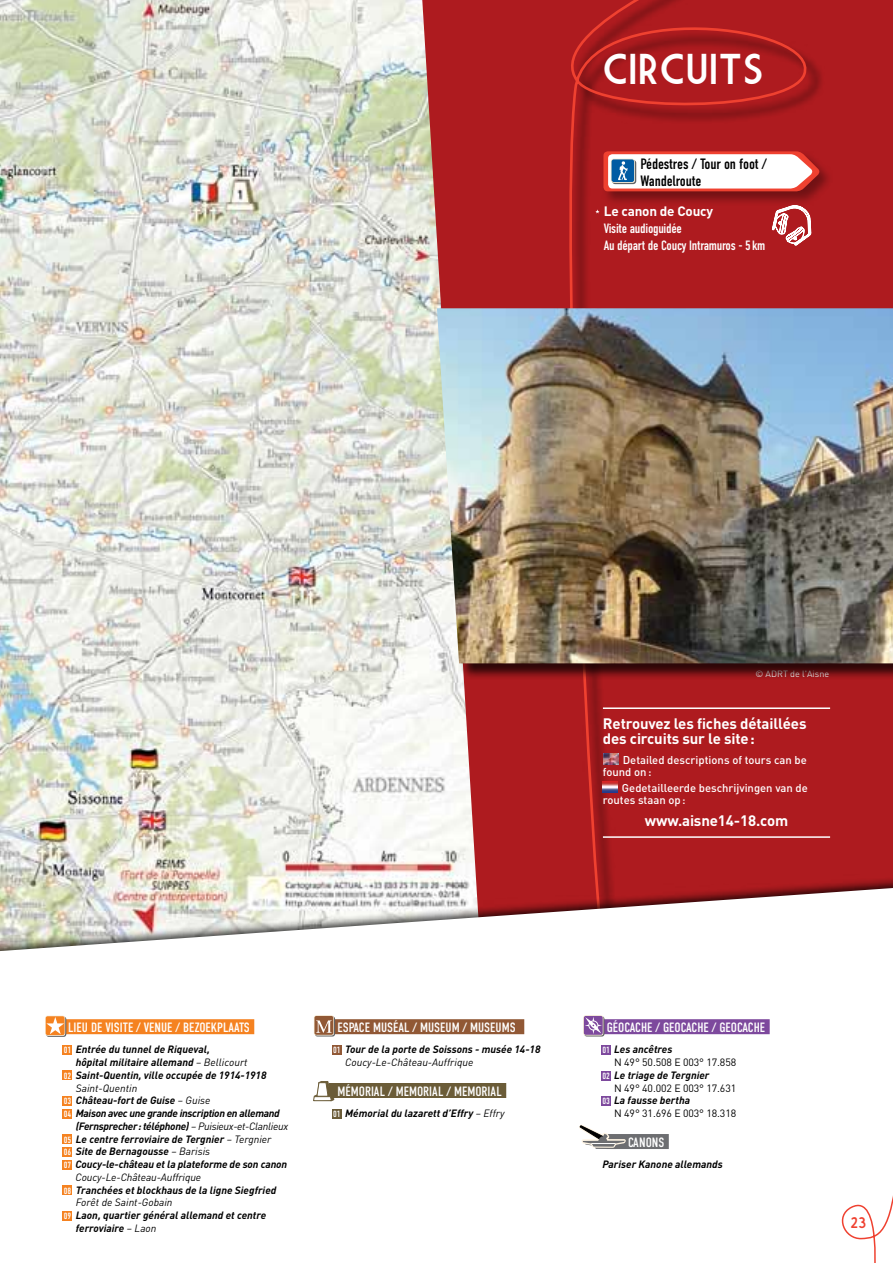
<style>
.page{position:relative;width:893px;height:1263px;background:#fff}
.page>*{position:absolute;margin:0;border:0;box-sizing:border-box;transform-origin:0 0}
.t1{font:42px "Market Deco";color:#fff}
.t2{font:700 15px/15px "DIN";letter-spacing:-.01em;color:#fff}
.t3{font:15px/17px "DIN Condensed";letter-spacing:-.01em;color:#000}
.t4{font:15px "Market Deco";color:#ef4130}
.t5{font:13.5px "DIN Condensed";color:#fff}
.t6{font:13.5px/17px "DIN Condensed";letter-spacing:-.02em;color:#fff}
.t7{font:500 11.25px/12px "DIN";color:#fff}
.t8{font:italic 700 10.5px/12.8px "DIN";color:#000}
.t9{font:italic 700 10.5px "DIN";letter-spacing:-.03em;color:#000}
.t10{font:10.5px "DIN";letter-spacing:-.01em;color:#000}
.t11{font:italic 10.5px "DIN";letter-spacing:-.005em;color:#000}
.t12{font:9px "DIN";color:#fff}
.s1{font-family:"DIN";font-weight:700}
.s2{font-family:"DIN Condensed";font-weight:400;font-style:normal;font-size:9px;color:#fff}
.s3{font-weight:400}
</style>
<div class="page">
<div style="left:386px;top:0;width:507px;height:1263px;background:#ae1b1f"></div>
<svg style="left:569px;top:0;width:253px;height:874px"></svg>
<img style="left:0;top:0;width:476px;height:874px">
<div style="left:601px;top:149px;width:232px;height:57px;background:#000;opacity:.35"></div>
<div style="left:0;top:874px;width:893px;height:389px;background:#000;opacity:.75"></div>
<svg style="left:0;top:888px;width:893px;height:375px;fill:#fff"></svg>
<div style="left:832px;top:1161px;width:61px;height:102px;background:#fff"></div>
<div style="left:438px;top:309px;width:455px;height:371px;background:#000;opacity:.75"></div>
<img style="left:437px;top:308px;width:456px;height:355px">
<img style="left:603px;top:763px;width:15px;height:1px">
<img style="left:603px;top:753px;width:15px;height:10px">
<img style="left:603px;top:781px;width:15px;height:11px">
<hr style="left:603px;top:707px;width:227px;height:2px;background:#fff">
<hr style="left:603px;top:836px;width:227px;height:2px;background:#fff">
<svg style="left:595px;top:151px;width:226px;height:105px"></svg>
<div style="left:63px;top:1045px;width:9px;height:10px;background:#f58220"></div>
<div style="left:332px;top:1045px;width:10px;height:10px;background:#915835"></div>
<div style="left:601px;top:1045px;width:10px;height:10px;background:#7d499d"></div>
<div style="left:601px;top:1071px;width:10px;height:9px;background:#7d499d"></div>
<div style="left:601px;top:1096px;width:10px;height:10px;background:#7d499d"></div>
<div style="left:332px;top:1109px;width:10px;height:10px;background:#6b5c38"></div>
<div style="left:63px;top:1070px;width:9px;height:10px;background:#f58220"></div>
<div style="left:63px;top:1096px;width:9px;height:10px;background:#f58220"></div>
<div style="left:63px;top:1109px;width:9px;height:10px;background:#f58220"></div>
<div style="left:63px;top:1134px;width:9px;height:10px;background:#f58220"></div>
<div style="left:63px;top:1147px;width:9px;height:10px;background:#f58220"></div>
<div style="left:62px;top:1160px;width:10px;height:10px;background:#f58220"></div>
<div style="left:62px;top:1185px;width:10px;height:10px;background:#f58220"></div>
<div style="left:62px;top:1211px;width:10px;height:10px;background:#f58220"></div>
<div style="left:64px;top:1019px;width:190px;height:15px;background:#f58220"></div>
<div style="left:333px;top:1019px;width:191px;height:15px;background:#915835"></div>
<div style="left:329px;top:1083px;width:177px;height:15px;background:#6b5c38"></div>
<div style="left:602px;top:1019px;width:168px;height:15px;background:#7d499d"></div>
<div style="left:607px;top:1134px;width:62px;height:15px;background:#6d6e71"></div>
<svg style="left:45px;top:1015px;width:21px;height:22px"></svg>
<svg style="left:314px;top:1015px;width:21px;height:21px"></svg>
<svg style="left:583px;top:1015px;width:21px;height:21px"></svg>
<svg style="left:577px;top:1122px;width:52px;height:27px"></svg>
<svg style="left:311px;top:1080px;width:24px;height:22px"></svg>
<p class="t1" style="left:602px;top:46px;width:164px">CIRCUITS</p>
<p class="t3" style="left:640px;top:155px;width:128px">PÉDESTRES / TOUR ON FOOT /<br>WANDELROUTE</p>
<p class="t6" style="left:604px;top:203px;width:163px"><span class="s1">Le canon de Coucy<br></span>VISITE AUDIOGUIDÉE<br>AU DÉPART DE COUCY INTRAMUROS - 5KM</p>
<p class="t12" style="left:755px;top:668px;width:75px">© ADRT de l'Aisne</p>
<p class="t2" style="left:603px;top:715px;width:205px">Retrouvez les fiches détaillées des circuits sur le site:</p>
<p class="t7" style="left:603px;top:754px;width:205px;text-indent:20px">Detailed descriptions of tours can be found on:</p>
<p class="t7" style="left:603px;top:782px;width:206px;text-indent:19px">Gedetailleerde beschrijvingen van de routes staan op:</p>
<p class="t2" style="left:645px;top:813px;width:145px">www.aisne14-18.com</p>
<p class="t5" style="left:68px;top:1020px;width:177px">LIEU DE VISITE / VENUE / BEZOEKPLAATS</p>
<p class="t8" style="left:64px;top:1043px;width:148px"><span class="s2">01</span> Entrée du tunnel de Riqueval,</p>
<p class="t8" style="left:76px;top:1055px;width:173px">hôpital militaire allemand <span class="s3">– Bellicourt</span></p>
<p class="t8" style="left:64px;top:1068px;width:204px"><span class="s2">02</span> Saint-Quentin, ville occupée de 1914-1918</p>
<p class="t11" style="left:76px;top:1081px;width:63px">Saint-Quentin</p>
<p class="t8" style="left:64px;top:1094px;width:148px"><span class="s2">03</span> Château-fort de Guise <span class="s3">– Guise</span></p>
<p class="t9" style="left:64px;top:1106px;width:218px"><span class="s2">04</span> Maison avec une grande inscription en allemand</p>
<p class="t9" style="left:76px;top:1119px;width:214px">(Fernsprecher: téléphone) <span class="s3">– Puisieux-et-Clanlieux</span></p>
<p class="t8" style="left:64px;top:1132px;width:209px"><span class="s2">05</span> Le centre ferroviaire de Tergnier <span class="s3">– Tergnier</span></p>
<p class="t8" style="left:64px;top:1145px;width:148px"><span class="s2">06</span> Site de Bernagousse <span class="s3">– Barisis</span></p>
<p class="t8" style="left:64px;top:1157px;width:225px"><span class="s2">07</span> Coucy-le-château et la plateforme de son canon</p>
<p class="t11" style="left:76px;top:1170px;width:127px">Coucy-Le-Château-Auffrique</p>
<p class="t8" style="left:64px;top:1183px;width:214px"><span class="s2">08</span> Tranchées et blockhaus de la ligne Siegfried</p>
<p class="t11" style="left:76px;top:1196px;width:98px">Forêt de Saint-Gobain</p>
<p class="t8" style="left:64px;top:1208px;width:204px"><span class="s2">09</span> Laon, quartier général allemand et centre</p>
<p class="t8" style="left:76px;top:1221px;width:82px">ferroviaire <span class="s3">– Laon</span></p>
<p class="t5" style="left:337px;top:1020px;width:180px">ESPACE MUSÉAL / MUSEUM / MUSEUMS</p>
<p class="t8" style="left:345px;top:1043px;width:197px;text-indent:-12px"><span class="s2">01</span> Tour de la porte de Soissons - musée 14-18<br><span class="s3">Coucy-Le-Château-Auffrique</span></p>
<p class="t5" style="left:337px;top:1084px;width:160px">MÉMORIAL / MEMORIAL / MEMORIAL</p>
<p class="t8" style="left:333px;top:1106px;width:173px"><span class="s2">01</span> Mémorial du lazarett d’Effry <span class="s3">– Effry</span></p>
<p class="t5" style="left:607px;top:1020px;width:159px">GÉOCACHE / GEOCACHE / GEOCACHE</p>
<p class="t8" style="left:602px;top:1043px;width:71px"><span class="s2">01</span> Les ancêtres</p>
<p class="t10" style="left:614px;top:1056px;width:124px">N 49° 50.508 E 003° 17.858</p>
<p class="t8" style="left:602px;top:1068px;width:109px"><span class="s2">02</span> Le triage de Tergnier</p>
<p class="t10" style="left:614px;top:1081px;width:124px">N 49° 40.002 E 003° 17.631</p>
<p class="t8" style="left:602px;top:1094px;width:89px"><span class="s2">03</span> La fausse bertha</p>
<p class="t10" style="left:614px;top:1107px;width:124px">N 49° 31.696 E 003° 18.318</p>
<p class="t5" style="left:628px;top:1135px;width:31px">CANONS</p>
<p class="t8" style="left:602px;top:1157px;width:122px">Pariser Kanone allemands</p>
<p class="t4" style="left:850px;top:1214px;width:18px">23</p>
<p class="t4" style="left:858px;top:1214px;width:9px">2</p>
</div>
